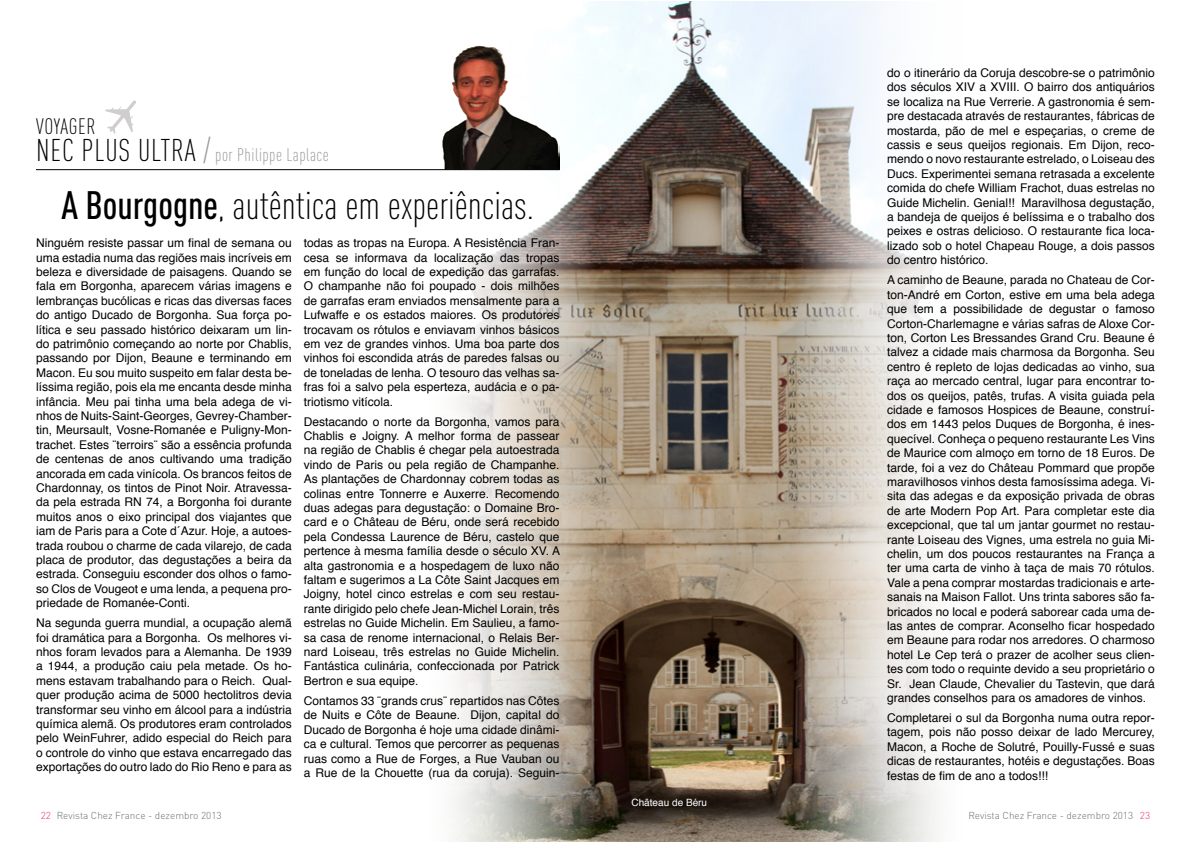
<style>
.page{position:relative;width:1191px;height:842px;background:#fff}
.page>*{position:absolute;margin:0;border:0;box-sizing:border-box;transform-origin:0 0}
.t1{font:300 39.1px "DIN Cond";color:#000}
.t2{font:300 22px "DIN Cond";color:#000}
.t3{font:300 18px "DIN Cond";letter-spacing:.025em;color:#95979a}
.t4{font:12px/14.4px "Helvetica";color:#000;text-align:justify}
.t5{font:300 10px "DIN";color:#6d6e71}
.t6{font:10px "Helvetica";color:#fff}
.s1{font-size:31px;color:#000}
.s2{font-size:31px}
.s3{font-weight:500}
.s4{color:#ee2b75}
</style>
<div class="page">
<img style="left:595px;top:1px;width:199px;height:841px">
<svg style="left:420px;top:1px;width:175px;height:841px"></svg>
<svg style="left:794px;top:1px;width:142px;height:841px"></svg>
<svg style="left:105px;top:100px;width:31px;height:34px"></svg>
<hr style="left:36px;top:169px;width:523px;height:1px;background:#000">
<img style="left:437px;top:36px;width:122px;height:133px">
<h2 class="t2" style="left:36px;top:114px;width:61px">Voyage r</h2>
<h3 class="t3" style="left:36px;top:145px;width:294px"><span class="s1">nec plus ultra</span> <span class="s2">/</span> por Philippe Laplace</h3>
<h1 class="t1" style="left:61px;top:183px;width:474px"><span class="s3">A Bourgogne</span>, autêntica em experiências.</h1>
<p class="t4" style="left:36px;top:236px;width:257px">Ninguém resiste passar um final de semana ou uma estadia numa das regiões mais incríveis em beleza e diversidade de paisagens. Quando se fala em Borgonha, aparecem várias imagens e lembranças bucólicas e ricas das diversas faces do antigo Ducado de Borgonha. Sua força po&shy;lítica e seu passado histórico deixaram um lin&shy;do patrimônio começando ao norte por Chablis, passando por Dijon, Beaune e terminando em Macon. Eu sou muito suspeito em falar desta be&shy;líssima região, pois ela me encanta desde minha infância. Meu pai tinha uma bela adega de vi&shy;nhos de Nuits-Saint-Georges, Gevrey-Chamber&shy;tin, Meursault, Vosne-Romanée e Puligny-Mon&shy;trachet. Estes ¨terroirs¨ são a essência profunda de centenas de anos cultivando uma tradição ancorada em cada vinícola. Os brancos feitos de Chardonnay, os tintos de Pinot Noir. Atravessa&shy;da pela estrada RN 74, a Borgonha foi durante muitos anos o eixo principal dos viajantes que iam de Paris para a Cote d´Azur. Hoje, a autoes&shy;trada roubou o charme de cada vilarejo, de cada placa de produtor, das degustações a beira da estrada. Conseguiu esconder dos olhos o famo&shy;so Clos de Vougeot e uma lenda, a pequena pro&shy;priedade de Romanée-Conti.</p>
<p class="t4" style="left:36px;top:616px;width:257px">Na segunda guerra mundial, a ocupação alemã foi dramática para a Borgonha. Os melhores vi&shy;nhos foram levados para a Alemanha. De 1939 a 1944, a produção caiu pela metade. Os ho&shy;mens estavam trabalhando para o Reich. Qual&shy;quer produção acima de 5000 hectolitros devia transformar seu vinho em álcool para a indústria química alemã. Os produtores eram controlados pelo WeinFuhrer, adido especial do Reich para o controle do vinho que estava encarregado das exportações do outro lado do Rio Reno e para as</p>
<p class="t4" style="left:304px;top:236px;width:257px">todas as tropas na Europa. A Resistência Fran&shy;cesa se informava da localização das tropas em função do local de expedição das garrafas.<br>O champanhe não foi poupado - dois milhões de garrafas eram enviados mensalmente para a Lufwaffe e os estados maiores. Os produtores trocavam os rótulos e enviavam vinhos básicos em vez de grandes vinhos. Uma boa parte dos vinhos foi escondida atrás de paredes falsas ou de toneladas de lenha. O tesouro das velhas sa&shy;fras foi a salvo pela esperteza, audácia e o pa&shy;triotismo vitícola.</p>
<p class="t4" style="left:304px;top:415px;width:258px">Destacando o norte da Borgonha, vamos para Chablis e Joigny. A melhor forma de passear na região de Chablis é chegar pela autoestrada vindo de Paris ou pela região de Champanhe.<br>As plantações de Chardonnay cobrem todas as colinas entre Tonnerre e Auxerre. Recomendo duas adegas para degustação: o Domaine Bro&shy;card e o Château de Béru, onde será recebido pela Condessa Laurence de Béru, castelo que pertence à mesma família desde o século XV. A alta gastronomia e a hospedagem de luxo não faltam e sugerimos a La Côte Saint Jacques em Joigny, hotel cinco estrelas e com seu restau&shy;rante dirigido pelo chefe Jean-Michel Lorain, três estrelas no Guide Michelin. Em Saulieu, a famo&shy;sa casa de renome internacional, o Relais Ber&shy;nard Loiseau, três estrelas no Guide Michelin.<br>Fantástica culinária, confeccionada por Patrick Bertron e sua equipe.</p>
<p class="t4" style="left:304px;top:694px;width:257px">Contamos 33 ¨grands crus¨ repartidos nas Côtes de Nuits e Côte de Beaune. Dijon, capital do Ducado de Borgonha é hoje uma cidade dinâmi&shy;ca e cultural. Temos que percorrer as pequenas ruas como a Rue de Forges, a Rue Vauban ou a Rue de la Chouette (rua da coruja). Seguin-</p>
<p class="t6" style="left:631px;top:795px;width:77px">Château de Béru</p>
<p class="t4" style="left:887px;top:66px;width:269px">do o itinerário da Coruja descobre-se o patrimônio dos séculos XIV a XVIII. O bairro dos antiquários se localiza na Rue Verrerie. A gastronomia é sem&shy;pre destacada através de restaurantes, fábricas de mostarda, pão de mel e espeçarias, o creme de cassis e seus queijos regionais. Em Dijon, reco&shy;mendo o novo restaurante estrelado, o Loiseau des Ducs. Experimentei semana retrasada a excelente comida do chefe William Frachot, duas estrelas no Guide Michelin. Genial!! Maravilhosa degustação, a bandeja de queijos é belíssima e o trabalho dos peixes e ostras delicioso. O restaurante fica loca&shy;lizado sob o hotel Chapeau Rouge, a dois passos do centro histórico.</p>
<p class="t4" style="left:887px;top:273px;width:269px">A caminho de Beaune, parada no Chateau de Cor&shy;ton-André em Corton, estive em uma bela adega que tem a possibilidade de degustar o famoso Corton-Charlemagne e várias safras de Aloxe Cor&shy;ton, Corton Les Bressandes Grand Cru. Beaune é talvez a cidade mais charmosa da Borgonha. Seu centro é repleto de lojas dedicadas ao vinho, sua raça ao mercado central, lugar para encontrar to&shy;dos os queijos, patês, trufas. A visita guiada pela cidade e famosos Hospices de Beaune, construí&shy;dos em 1443 pelos Duques de Borgonha, é ines&shy;quecível. Conheça o pequeno restaurante Les Vins de Maurice com almoço em torno de 18 Euros. De tarde, foi a vez do Château Pommard que propõe maravilhosos vinhos desta famosíssima adega. Vi&shy;sita das adegas e da exposição privada de obras de arte Modern Pop Art. Para completar este dia excepcional, que tal um jantar gourmet no restau&shy;rante Loiseau des Vignes, uma estrela no guia Mi&shy;chelin, um dos poucos restaurantes na França a ter uma carta de vinho à taça de mais 70 rótulos.<br>Vale a pena comprar mostardas tradicionais e arte&shy;sanais na Maison Fallot. Uns trinta sabores são fa&shy;bricados no local e poderá saborear cada uma de&shy;las antes de comprar. Aconselho ficar hospedado em Beaune para rodar nos arredores. O charmoso hotel Le Cep terá o prazer de acolher seus clien&shy;tes com todo o requinte devido a seu proprietário o Sr. Jean Claude, Chevalier du Tastevin, que dará grandes conselhos para os amadores de vinhos.</p>
<p class="t4" style="left:887px;top:711px;width:269px">Completarei o sul da Borgonha numa outra repor&shy;tagem, pois não posso deixar de lado Mercurey, Macon, a Roche de Solutré, Pouilly-Fussé e suas dicas de restaurantes, hotéis e degustações. Boas festas de fim de ano a todos!!!</p>
<p class="t5" style="left:41px;top:809px;width:182px"><span class="s4">22</span> Revista Chez France - dezembro 2013</p>
<p class="t5" style="left:968px;top:809px;width:183px">Revista Chez France - dezembro 2013 <span class="s4">23</span></p>
</div>
